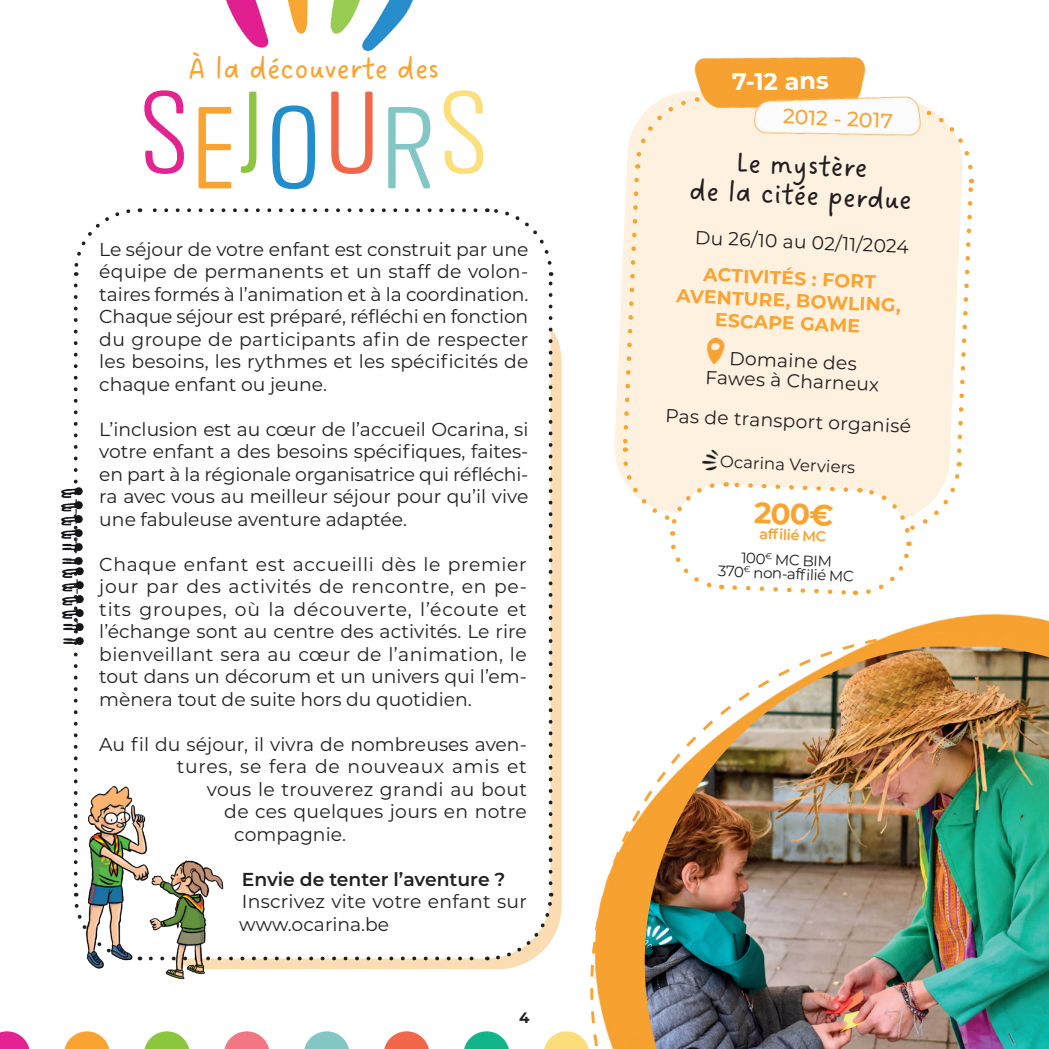
<style>
.page{position:relative;width:1049px;height:1049px;background:#fff}
.page>*{position:absolute;margin:0;border:0;box-sizing:border-box;transform-origin:0 0}
.t1{font:300 111.25px "Crossfit";letter-spacing:.04em;color:#e42291}
.t2{font:31.25px "Dreaming Outloud Pro";color:#f9a431}
.t3{font:30px/30px "Dreaming Outloud Pro";color:#231f20;text-align:center}
.t4{font:700 29.75px "Montserrat";color:#f9a431}
.t5{font:700 24px "Montserrat";color:#fff}
.t6{font:500 20.75px "Montserrat";color:#f9a431}
.t7{font:18.75px/22.5px "Montserrat";color:#231f20;text-align:justify}
.t8{font:18.75px "Montserrat";letter-spacing:.02em;color:#231f20}
.t9{font:700 18.75px/22.5px "Montserrat";color:#f9a431;text-align:center}
.t10{font:18.75px "Montserrat";letter-spacing:.04em;color:#231f20}
.t11{font:600 18.75px "Montserrat";color:#231f20}
.t12{font:16.5px "Montserrat";color:#231f20}
.t13{font:15px "Montserrat";color:#231f20}
.t14{font:700 15px "Montserrat";color:#231f20}
.t15{font:600 14.5px "Montserrat";color:#f9a431}
.s1{color:#f9a431}
.s2{color:#8bc63e}
.s3{color:#228dcd}
.s4{color:#f26649}
.s5{color:#82c7c4}
.s6{color:#fbdf7a}
</style>
<div class="page">
<svg style="left:0;top:1031px;width:30px;height:18px"></svg>
<svg style="left:64px;top:1031px;width:46px;height:18px"></svg>
<svg style="left:144px;top:1031px;width:45px;height:18px"></svg>
<svg style="left:224px;top:1031px;width:45px;height:18px"></svg>
<svg style="left:304px;top:1031px;width:45px;height:18px"></svg>
<svg style="left:384px;top:1031px;width:45px;height:18px"></svg>
<svg style="left:464px;top:1031px;width:45px;height:18px"></svg>
<img style="left:904px;top:614px;width:145px;height:16px">
<svg style="left:544px;top:1031px;width:45px;height:18px"></svg>
<svg style="left:590px;top:630px;width:459px;height:419px"></svg>
<img style="left:643px;top:647px;width:406px;height:402px">
<div style="left:142px;top:298px;width:420px;height:671px;background:#fcddb3;border-radius:64px"></div>
<div style="left:76px;top:210px;width:475px;height:748px;background:#fff;border-radius:64px"></div>
<svg style="left:236px;top:956px;width:245px;height:4px"></svg>
<svg style="left:139px;top:208px;width:337px;height:4px"></svg>
<svg style="left:73px;top:209px;width:58px;height:67px"></svg>
<svg style="left:73px;top:285px;width:5px;height:487px"></svg>
<svg style="left:487px;top:893px;width:67px;height:69px"></svg>
<svg style="left:487px;top:208px;width:67px;height:675px"></svg>
<img style="left:226px;top:0;width:187px;height:52px">
<img style="left:61px;top:486px;width:23px;height:161px">
<img style="left:689px;top:56px;width:177px;height:38px">
<img style="left:748px;top:87px;width:118px;height:7px">
<img style="left:73px;top:779px;width:163px;height:201px">
<svg style="left:620px;top:94px;width:355px;height:502px"></svg>
<h2 class="t2" style="left:189px;top:51px;width:252px">À la découverte des</h2>
<h1 class="t1" style="left:140px;top:34px;width:349px">S<span class="s1">E</span><span class="s2">J</span><span class="s3">O</span><span class="s4">U</span><span class="s5">R</span><span class="s6">S</span></h1>
<p class="t7" style="left:99px;top:237px;width:431px">Le séjour de votre enfant est construit par une équipe de permanents et un staff de volon&shy;taires formés à l’animation et à la coordination.<br>Chaque séjour est préparé, réfléchi en fonction du groupe de participants afin de respecter les besoins, les rythmes et les spécificités de chaque enfant ou jeune.</p>
<p class="t7" style="left:99px;top:417px;width:431px">L’inclusion est au cœur de l’accueil Ocarina, si votre enfant a des besoins spécifiques, faites&shy;en part à la régionale organisatrice qui réfléchi&shy;ra avec vous au meilleur séjour pour qu’il vive une fabuleuse aventure adaptée.</p>
<p class="t7" style="left:99px;top:552px;width:429px">Chaque enfant est accueilli dès le premier jour par des activités de rencontre, en pe&shy;tits groupes, où la découverte, l’écoute et l’échange sont au centre des activités. Le rire bienveillant sera au cœur de l’animation, le tout dans un décorum et un univers qui l’em&shy;mènera tout de suite hors du quotidien.</p>
<p class="t7" style="left:99px;top:732px;width:429px">Au fil du séjour, il vivra de nombreuses aven-</p>
<p class="t10" style="left:177px;top:754px;width:351px">tures, se fera de nouveaux amis et</p>
<p class="t8" style="left:207px;top:776px;width:322px">vous le trouverez grandi au bout</p>
<p class="t8" style="left:224px;top:799px;width:304px">de ces quelques jours en notre</p>
<p class="t7" style="left:234px;top:822px;width:113px">compagnie.</p>
<p class="t11" style="left:242px;top:866px;width:265px">Envie de tenter l’aventure ?</p>
<p class="t7" style="left:239px;top:889px;width:289px">Inscrivez vite votre enfant sur www.ocarina.be</p>
<p class="t14" style="left:519px;top:1006px;width:12px">4</p>
<p class="t5" style="left:732px;top:64px;width:99px">7-12 ans</p>
<p class="t6" style="left:784px;top:101px;width:111px;rotate:3deg">2012 - 2017</p>
<h3 class="t3" style="left:690px;top:148px;width:224px;rotate:2deg">Le mystère<br>de la citée perdue</h3>
<p class="t7" style="left:695px;top:226px;width:216px;rotate:2deg">Du 26/10 au 02/11/2024</p>
<p class="t9" style="left:677px;top:262px;width:226px;rotate:2deg">ACTIVITÉS : FORT<br>AVENTURE, BOWLING,<br>ESCAPE GAME</p>
<p class="t7" style="left:706px;top:347px;width:176px;line-height:20px;text-align:center;rotate:2deg">Domaine des<br>Fawes à Charneux</p>
<p class="t7" style="left:666px;top:404px;width:247px;rotate:2deg">Pas de transport organisé</p>
<p class="t12" style="left:721px;top:450px;width:137px;rotate:3deg">Ocarina Verviers</p>
<h3 class="t4" style="left:755px;top:491px;width:81px;rotate:3deg">200€</h3>
<p class="t15" style="left:760px;top:523px;width:68px;rotate:3deg">affi lié MC</p>
<p class="t13" style="left:775px;top:549px;width:58px;rotate:2deg">MC BIM</p>
<p class="t13" style="left:754px;top:562px;width:102px;rotate:2deg">non-affi lié MC</p>
</div>
